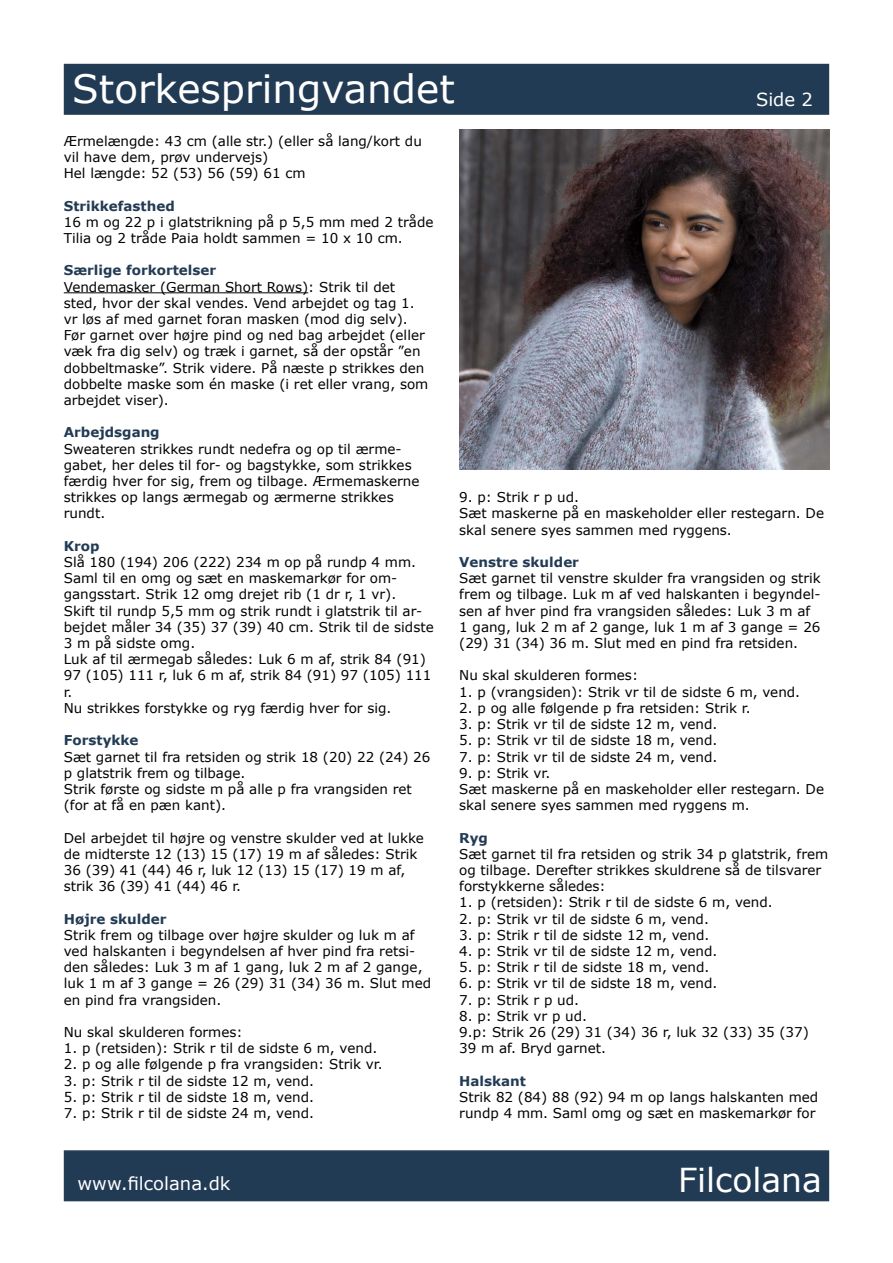
<style>
.page{position:relative;width:893px;height:1263px;background:#fff}
.page>*{position:absolute;margin:0;border:0;box-sizing:border-box;transform-origin:0 0}
.t1{font:39px "Verdana";color:#fff}
.t2{font:33px "Verdana";color:#fff}
.t3{font:18px "Verdana";color:#fff}
.t4{font:13.5px/16.2px "Verdana";color:#000}
.t5{font:700 13.5px "Verdana";color:#223b54}
</style>
<div class="page">
<div style="left:64px;top:64px;width:765px;height:51px;background:#223b54;border:2px solid #243c54"></div>
<div style="left:64px;top:1150px;width:765px;height:51px;background:#223b54;border:2px solid #243c54"></div>
<hr style="left:64px;top:292px;width:244px;height:1px;background:#000">
<img style="left:459px;top:130px;width:370px;height:340px">
<h1 class="t1" style="left:72px;top:62px;width:384px">Storkespringvandet</h1>
<h3 class="t3" style="left:756px;top:87px;width:58px">Side 2</h3>
<p class="t4" style="left:64px;top:133px;width:360px">Ærmelængde: 43 cm (alle str.) (eller så lang/kort du vil have dem, prøv undervejs)<br>Hel længde: 52 (53) 56 (59) 61 cm</p>
<p class="t5" style="left:64px;top:196px;width:113px">Strikkefasthed</p>
<p class="t4" style="left:64px;top:214px;width:371px">16 m og 22 p i glatstrikning på p 5,5 mm med 2 tråde<br>Tilia og 2 tråde Paia holdt sammen = 10 x 10 cm.</p>
<p class="t5" style="left:64px;top:261px;width:154px">Særlige forkortelser</p>
<p class="t4" style="left:64px;top:278px;width:366px">Vendemasker (German Short Rows): Strik til det sted, hvor der skal vendes. Vend arbejdet og tag 1. vr løs af med garnet foran masken (mod dig selv).<br>Før garnet over højre pind og ned bag arbejdet (eller væk fra dig selv) og træk i garnet, så der opstår ”en dobbeltmaske”. Strik videre. På næste p strikkes den dobbelte maske som én maske (i ret eller vrang, som arbejdet viser).</p>
<p class="t5" style="left:64px;top:423px;width:97px">Arbejdsgang</p>
<p class="t4" style="left:64px;top:440px;width:357px">Sweateren strikkes rundt nedefra og op til ærme&shy;gabet, her deles til for- og bagstykke, som strikkes færdig hver for sig, frem og tilbage. Ærmemaskerne strikkes op langs ærmegab og ærmerne strikkes rundt.</p>
<p class="t5" style="left:64px;top:536px;width:37px">Krop</p>
<p class="t4" style="left:64px;top:554px;width:371px">Slå 180 (194) 206 (222) 234 m op på rundp 4 mm.<br>Saml til en omg og sæt en maskemarkør for om&shy;gangsstart. Strik 12 omg drejet rib (1 dr r, 1 vr).<br>Skift til rundp 5,5 mm og strik rundt i glatstrik til ar&shy;bejdet måler 34 (35) 37 (39) 40 cm. Strik til de sidste 3 m på sidste omg.<br>Luk af til ærmegab således: Luk 6 m af, strik 84 (91)<br>97 (105) 111 r, luk 6 m af, strik 84 (91) 97 (105) 111 r.<br>Nu strikkes forstykke og ryg færdig hver for sig.</p>
<p class="t5" style="left:64px;top:731px;width:76px">Forstykke</p>
<p class="t4" style="left:64px;top:748px;width:368px">Sæt garnet til fra retsiden og strik 18 (20) 22 (24) 26 p glatstrik frem og tilbage.<br>Strik første og sidste m på alle p fra vrangsiden ret (for at få en pæn kant).</p>
<p class="t4" style="left:64px;top:829px;width:362px">Del arbejdet til højre og venstre skulder ved at lukke de midterste 12 (13) 15 (17) 19 m af således: Strik 36 (39) 41 (44) 46 r, luk 12 (13) 15 (17) 19 m af, strik 36 (39) 41 (44) 46 r.</p>
<p class="t5" style="left:64px;top:909px;width:104px">Højre skulder</p>
<p class="t4" style="left:64px;top:926px;width:369px">Strik frem og tilbage over højre skulder og luk m af ved halskanten i begyndelsen af hver pind fra retsi&shy;den således: Luk 3 m af 1 gang, luk 2 m af 2 gange, luk 1 m af 3 gange = 26 (29) 31 (34) 36 m. Slut med en pind fra vrangsiden.</p>
<p class="t4" style="left:64px;top:1024px;width:180px">Nu skal skulderen formes:</p>
<p class="t4" style="left:64px;top:1040px;width:315px">1. p (retsiden): Strik r til de sidste 6 m, vend.</p>
<p class="t4" style="left:64px;top:1056px;width:320px">2. p og alle følgende p fra vrangsiden: Strik vr.</p>
<p class="t4" style="left:64px;top:1072px;width:252px">3. p: Strik r til de sidste 12 m, vend.</p>
<p class="t4" style="left:64px;top:1088px;width:252px">5. p: Strik r til de sidste 18 m, vend.</p>
<p class="t4" style="left:64px;top:1105px;width:252px">7. p: Strik r til de sidste 24 m, vend.</p>
<p class="t4" style="left:459px;top:489px;width:366px">9. p: Strik r p ud.<br>Sæt maskerne på en maskeholder eller restegarn. De skal senere syes sammen med ryggens.</p>
<p class="t5" style="left:459px;top:553px;width:121px">Venstre skulder</p>
<p class="t4" style="left:459px;top:570px;width:363px">Sæt garnet til venstre skulder fra vrangsiden og strik frem og tilbage. Luk m af ved halskanten i begyndel&shy;sen af hver pind fra vrangsiden således: Luk 3 m af 1 gang, luk 2 m af 2 gange, luk 1 m af 3 gange = 26 (29) 31 (34) 36 m. Slut med en pind fra retsiden.</p>
<p class="t4" style="left:459px;top:667px;width:180px">Nu skal skulderen formes:</p>
<p class="t4" style="left:459px;top:683px;width:342px">1. p (vrangsiden): Strik vr til de sidste 6 m, vend.</p>
<p class="t4" style="left:459px;top:700px;width:293px">2. p og alle følgende p fra retsiden: Strik r.</p>
<p class="t4" style="left:459px;top:716px;width:260px">3. p: Strik vr til de sidste 12 m, vend.</p>
<p class="t4" style="left:459px;top:732px;width:260px">5. p: Strik vr til de sidste 18 m, vend.</p>
<p class="t4" style="left:459px;top:748px;width:260px">7. p: Strik vr til de sidste 24 m, vend.</p>
<p class="t4" style="left:459px;top:764px;width:366px">9. p: Strik vr.<br>Sæt maskerne på en maskeholder eller restegarn. De skal senere syes sammen med ryggens m.</p>
<p class="t5" style="left:459px;top:828px;width:30px">Ryg</p>
<p class="t4" style="left:459px;top:845px;width:371px">Sæt garnet til fra retsiden og strik 34 p glatstrik, frem og tilbage. Derefter strikkes skuldrene så de tilsvarer forstykkerne således:</p>
<p class="t4" style="left:459px;top:894px;width:315px">1. p (retsiden): Strik r til de sidste 6 m, vend.</p>
<p class="t4" style="left:459px;top:910px;width:251px">2. p: Strik vr til de sidste 6 m, vend.</p>
<p class="t4" style="left:459px;top:926px;width:252px">3. p: Strik r til de sidste 12 m, vend.</p>
<p class="t4" style="left:459px;top:943px;width:260px">4. p: Strik vr til de sidste 12 m, vend.</p>
<p class="t4" style="left:459px;top:959px;width:252px">5. p: Strik r til de sidste 18 m, vend.</p>
<p class="t4" style="left:459px;top:975px;width:260px">6. p: Strik vr til de sidste 18 m, vend.</p>
<p class="t4" style="left:459px;top:991px;width:121px">7. p: Strik r p ud.</p>
<p class="t4" style="left:459px;top:1007px;width:351px">8. p: Strik vr p ud.<br>9.p: Strik 26 (29) 31 (34) 36 r, luk 32 (33) 35 (37)<br>39 m af. Bryd garnet.</p>
<p class="t5" style="left:459px;top:1071px;width:68px">Halskant</p>
<p class="t4" style="left:459px;top:1088px;width:360px">Strik 82 (84) 88 (92) 94 m op langs halskanten med rundp 4 mm. Saml omg og sæt en maskemarkør for</p>
<h3 class="t3" style="left:78px;top:1171px;width:154px">www.filcolana.dk</h3>
<h2 class="t2" style="left:678px;top:1157px;width:145px">Filcolana</h2>
</div>
